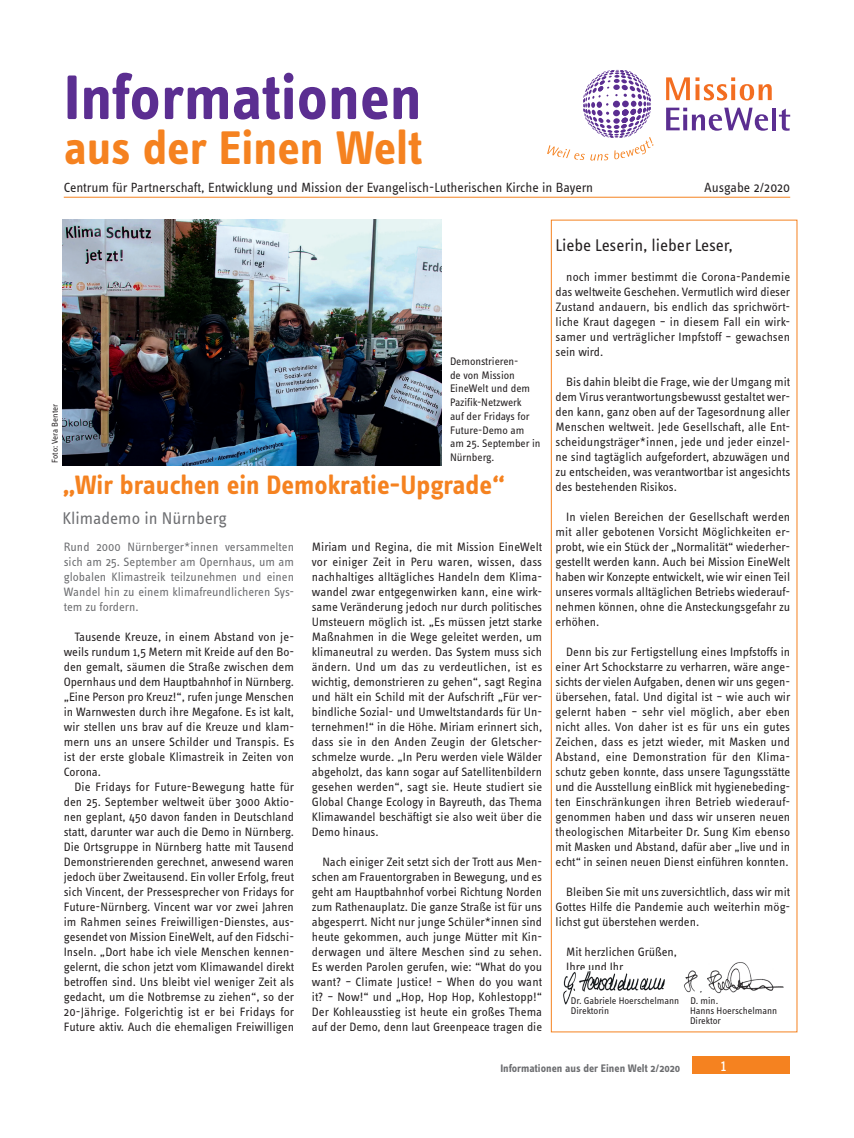
<style>
.page{position:relative;width:854px;height:1138px;background:#fff}
.page>*{position:absolute;margin:0;border:0;box-sizing:border-box;transform-origin:0 0}
.Überschrift{font:700 65px "Info OT Text";color:#5b2e91}
.Überschrift-2{font:700 48.75px "Info OT Text";color:#f58220}
.Header_Regionalteil{font:700 27.5px "Info OT Text";color:#f58220}
.Fließtext_Regional{font:17.5px "Info OT Text";letter-spacing:-.005em;color:#231f20}
.Subheader{font:17.5px "Info OT Text";color:#6c6d70}
.t1{font:17.5px "Info OT Text";color:#fff}
.Überschrift-3{font:13.75px "Info OT Text";letter-spacing:-.005em;color:#231f20}
.Fließtext_Regional-2{font:12.5px/15px "Info OT Text";color:#231f20;text-align:justify}
.Vorspann{font:12.5px/15px "Info OT Text";color:#6c6d70;text-align:justify}
.Bildtext{font:11.25px/13.8px "Info OT Text";letter-spacing:-.005em;color:#231f20}
.t2{font:700 11.25px "Info OT Text";color:#6c6d70}
.Fließtext_Regional-3{font:10px/10px "Info OT Text";letter-spacing:-.005em;color:#231f20}
.Bildtext-2{font:8.75px "Info OT Text";letter-spacing:-.005em;color:#231f20}
</style>
<div class="page">
<div style="left:693px;top:1056px;width:97px;height:17px;background:#f58220"></div>
<img style="left:684px;top:962px;width:100px;height:31px">
<img style="left:563px;top:971px;width:102px;height:34px">
<div style="left:551px;top:220px;width:246px;height:812px;border:1px solid #f58220"></div>
<hr style="left:64px;top:197px;width:726px;height:1px;background:#f58220">
<svg style="left:666px;top:77px;width:106px;height:23px"></svg>
<svg style="left:666px;top:108px;width:102px;height:23px"></svg>
<hr style="left:772px;top:108px;width:4px;height:22px;background:#5b2e91">
<svg style="left:779px;top:109px;width:11px;height:22px"></svg>
<svg style="left:547px;top:70px;width:107px;height:90px"></svg>
<img style="left:62px;top:220px;width:379px;height:245px">
<p class="Überschrift" style="left:64px;top:57px;width:359px">Informationen</p>
<p class="Überschrift-2" style="left:64px;top:118px;width:360px">aus der Einen Welt</p>
<p class="Überschrift-3" style="left:64px;top:179px;width:531px">Centrum für Partnerschaft, Entwicklung und Mission der Evangelisch-Lutherischen Kirche in Bayern</p>
<p class="Überschrift-3" style="left:704px;top:179px;width:87px">Ausgabe 2/2020</p>
<p class="Bildtext-2" style="left:49px;top:462px;width:60px;rotate:-90deg">Foto: Vera Benter</p>
<p class="Bildtext" style="left:450px;top:354px;width:92px">Demonstrieren-<br>de von Mission<br>EineWelt und dem<br>Pazifik-Netzwerk<br>auf der Fridays for<br>Future-Demo am am 25. September in<br>Nürnberg.</p>
<p class="Header_Regionalteil" style="left:63px;top:468px;width:444px">„Wir brauchen ein Demokratie-Upgrade“</p>
<p class="Subheader" style="left:63px;top:508px;width:166px">Klimademo in Nürnberg</p>
<p class="Vorspann" style="left:64px;top:539px;width:232px">Rund 2000 Nürnberger*innen versammelten sich am 25. September am Opernhaus, um am globalen Klimastreik teilzunehmen und einen Wandel hin zu einem klimafreundlicheren Sys&shy;tem zu fordern.</p>
<p class="Fließtext_Regional-2" style="left:64px;top:629px;width:232px;text-indent:11px">Tausende Kreuze, in einem Abstand von je&shy;weils rundum 1,5 Metern mit Kreide auf den Bo&shy;den gemalt, säumen die Straße zwischen dem Opernhaus und dem Hauptbahnhof in Nürnberg. „Eine Person pro Kreuz!“, rufen junge Menschen in Warnwesten durch ihre Megafone. Es ist kalt, wir stellen uns brav auf die Kreuze und klam&shy;mern uns an unsere Schilder und Transpis. Es ist der erste globale Klimastreik in Zeiten von Corona.</p>
<p class="Fließtext_Regional-2" style="left:64px;top:779px;width:232px;text-indent:11px">Die Fridays for Future-Bewegung hatte für den 25. September weltweit über 3000 Aktio&shy;nen geplant, 450 davon fanden in Deutschland statt, darunter war auch die Demo in Nürnberg.<br>Die Ortsgruppe in Nürnberg hatte mit Tausend Demonstrierenden gerechnet, anwesend waren jedoch über Zweitausend. Ein voller Erfolg, freut sich Vincent, der Pressesprecher von Fridays for Future-Nürnberg. Vincent war vor zwei Jahren im Rahmen seines Freiwilligen-Dienstes, aus&shy;gesendet von Mission EineWelt, auf den Fidschi-Inseln. „Dort habe ich viele Menschen kennen&shy;gelernt, die schon jetzt vom Klimawandel direkt betroffen sind. Uns bleibt viel weniger Zeit als gedacht, um die Notbremse zu ziehen“, so der 20-Jährige. Folgerichtig ist er bei Fridays for Future aktiv. Auch die ehemaligen Freiwilligen</p>
<p class="Fließtext_Regional-2" style="left:312px;top:539px;width:232px">Miriam und Regina, die mit Mission EineWelt vor einiger Zeit in Peru waren, wissen, dass nachhaltiges alltägliches Handeln dem Klima&shy;wandel zwar entgegenwirken kann, eine wirk&shy;same Veränderung jedoch nur durch politisches Umsteuern möglich ist. „Es müssen jetzt starke Maßnahmen in die Wege geleitet werden, um klimaneutral zu werden. Das System muss sich ändern. Und um das zu verdeutlichen, ist es wichtig, demonstrieren zu gehen“, sagt Regina und hält ein Schild mit der Aufschrift „Für ver&shy;bindliche Sozial- und Umweltstandards für Un&shy;ternehmen!“ in die Höhe. Miriam erinnert sich, dass sie in den Anden Zeugin der Gletscher&shy;schmelze wurde. „In Peru werden viele Wälder abgeholzt, das kann sogar auf Satellitenbildern gesehen werden“, sagt sie. Heute studiert sie Global Change Ecology in Bayreuth, das Thema Klimawandel beschäftigt sie also weit über die Demo hinaus.</p>
<p class="Fließtext_Regional-2" style="left:312px;top:854px;width:232px;text-indent:11px">Nach einiger Zeit setzt sich der Trott aus Men&shy;schen am Frauentorgraben in Bewegung, und es geht am Hauptbahnhof vorbei Richtung Norden zum Rathenauplatz. Die ganze Straße ist für uns abgesperrt. Nicht nur junge Schüler*innen sind heute gekommen, auch junge Mütter mit Kin&shy;derwagen und ältere Meschen sind zu sehen.<br>Es werden Parolen gerufen, wie: “What do you want? – Climate Justice! – When do you want it? – Now!“ und „Hop, Hop Hop, Kohlestopp!“ Der Kohleausstieg ist heute ein großes Thema auf der Demo, denn laut Greenpeace tragen die</p>
<p class="Fließtext_Regional" style="left:556px;top:234px;width:179px">Liebe Leserin, lieber Leser,</p>
<p class="Fließtext_Regional-2" style="left:556px;top:269px;width:236px;text-indent:11px">noch immer bestimmt die Corona-Pandemie das weltweite Geschehen. Vermutlich wird dieser Zustand andauern, bis endlich das sprichwört&shy;liche Kraut dagegen – in diesem Fall ein wirk&shy;samer und verträglicher Impfstoff – gewachsen sein wird.</p>
<p class="Fließtext_Regional-2" style="left:556px;top:374px;width:236px;text-indent:11px">Bis dahin bleibt die Frage, wie der Umgang mit dem Virus verantwortungsbewusst gestaltet wer&shy;den kann, ganz oben auf der Tagesordnung aller Menschen weltweit. Jede Gesellschaft, alle Ent&shy;scheidungsträger*innen, jede und jeder einzel&shy;ne sind tagtäglich aufgefordert, abzuwägen und zu entscheiden, was verantwortbar ist angesichts des bestehenden Risikos.</p>
<p class="Fließtext_Regional-2" style="left:556px;top:509px;width:236px;text-indent:11px">In vielen Bereichen der Gesellschaft werden mit aller gebotenen Vorsicht Möglichkeiten er&shy;probt, wie ein Stück der „Normalität“ wiederher&shy;gestellt werden kann. Auch bei Mission EineWelt haben wir Konzepte entwickelt, wie wir einen Teil unseres vormals alltäglichen Betriebs wiederauf&shy;nehmen können, ohne die Ansteckungsgefahr zu erhöhen.</p>
<p class="Fließtext_Regional-2" style="left:556px;top:644px;width:236px;text-indent:11px">Denn bis zur Fertigstellung eines Impfstoffs in einer Art Schockstarre zu verharren, wäre ange&shy;sichts der vielen Aufgaben, denen wir uns gegen&shy;übersehen, fatal. Und digital ist – wie auch wir gelernt haben – sehr viel möglich, aber eben nicht alles. Von daher ist es für uns ein gutes Zeichen, dass es jetzt wieder, mit Masken und Abstand, eine Demonstration für den Klima&shy;schutz geben konnte, dass unsere Tagungsstätte und die Ausstellung einBlick mit hygienebeding&shy;ten Einschränkungen ihren Betrieb wiederauf&shy;genommen haben und dass wir unseren neuen theologischen Mitarbeiter Dr. Sung Kim ebenso mit Masken und Abstand, dafür aber „live und in echt“ in seinen neuen Dienst einführen konnten.</p>
<p class="Fließtext_Regional-2" style="left:556px;top:884px;width:236px;text-indent:11px">Bleiben Sie mit uns zuversichtlich, dass wir mit Gottes Hilfe die Pandemie auch weiterhin mög&shy;lichst gut überstehen werden.</p>
<p class="Fließtext_Regional-2" style="left:566px;top:944px;width:112px">Mit herzlichen Grüßen,</p>
<p class="Fließtext_Regional-2" style="left:566px;top:959px;width:59px">Ihre und Ihr</p>
<p class="Fließtext_Regional-3" style="left:571px;top:995px;width:149px">Dr. Gabriele Hoerschelmann D. min.<br>Direktorin</p>
<p class="Fließtext_Regional-3" style="left:690px;top:1005px;width:89px">Hanns Hoerschelmann<br>Direktor</p>
<p class="t2" style="left:500px;top:1061px;width:181px">Informationen aus der Einen Welt 2/2020</p>
<h3 class="t1" style="left:721px;top:1054px;width:7px">1</h3>
</div>
